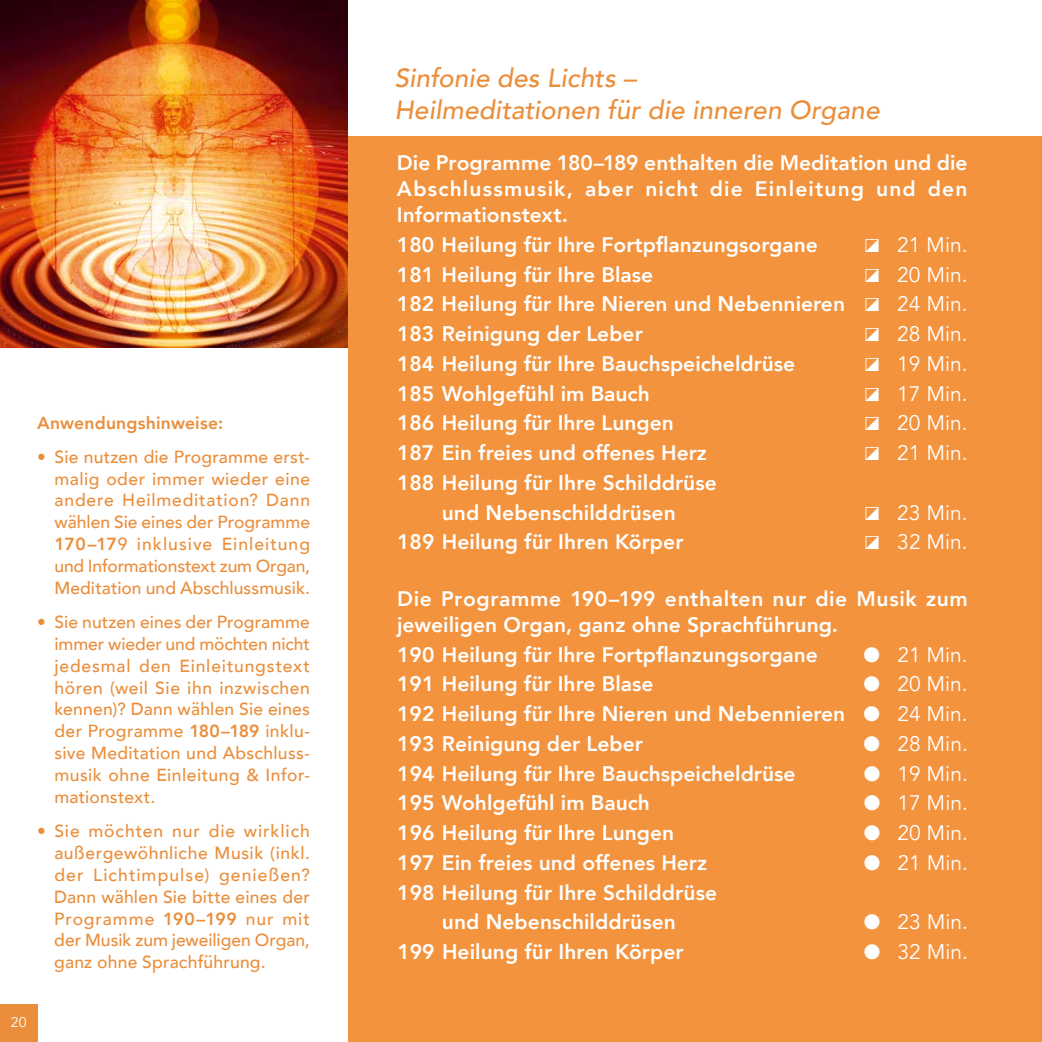
<style>
.page{position:relative;width:1042px;height:1042px;background:#f3933d}
.page>*{position:absolute;margin:0;border:0;box-sizing:border-box;transform-origin:0 0}
.t1{font:italic 500 26.25px/31.5px "Avenir";letter-spacing:.005em;color:#ea8e3b}
.t2{font:800 21px/29.8px "Avenir";color:#fff;text-align:justify}
.t3{font:21px "Avenir";color:#fff}
.t4{font:500 17.5px/21.9px "Avenir";letter-spacing:.005em;color:#ea8e3b;text-align:justify}
.t5{font:800 17.5px "Avenir";letter-spacing:.01em;color:#ea8e3b}
.t6{font:14px "Avenir";color:#fff}
.s1{font-weight:800}
.s2{font-weight:400}
</style>
<div class="page">
<div style="left:0;top:347px;width:347px;height:695px;background:#fff"></div>
<div style="left:347px;top:0;width:695px;height:136px;background:#fff"></div>
<div style="left:0;top:1005px;width:37px;height:37px;background:#ea8e3b"></div>
<img style="left:0;top:0;width:347px;height:347px">
<p class="t5" style="left:37px;top:409px;width:187px">Anwendungshinweise:</p>
<p class="t4" style="left:54px;top:445px;width:257px;text-indent:-17px">• Sie nutzen die Programme erst&shy;malig oder immer wieder eine andere Heilmeditation? Dann wählen Sie eines der Programme <span class="s1">170–17</span>9 inklusive Einleitung und Informationstext zum Organ, Meditation und Abschlussmusik.</p>
<p class="t4" style="left:54px;top:610px;width:257px;text-indent:-17px">• Sie nutzen eines der Programme immer wieder und möchten nicht jedesmal den Einleitungstext hören (weil Sie ihn inzwischen kennen)? Dann wählen Sie eines der Programme <span class="s1">180–189</span> inklu&shy;sive Meditation und Abschluss&shy;musik ohne Einleitung &amp; Infor&shy;mationstext.</p>
<p class="t4" style="left:54px;top:819px;width:257px;text-indent:-17px">• Sie möchten nur die wirklich außergewöhnliche Musik (inkl. der Lichtimpulse) genießen?<br>Dann wählen Sie bitte eines der Programme <span class="s1">190–199</span> nur mit der Musik zum jeweiligen Organ, ganz ohne Sprachführung.</p>
<p class="t6" style="left:11px;top:1014px;width:17px">20</p>
<p class="t1" style="left:394px;top:63px;width:487px">Sinfonie des Lichts –<br>Heilmeditationen für die inneren Organe</p>
<p class="t2" style="left:397px;top:149px;width:572px;line-height:26.2px">Die Programme 180–189 enthalten die Meditation und die Abschlussmusik, aber nicht die Einleitung und den Informationstext.</p>
<p class="t2" style="left:397px;top:230px;width:422px">180 Heilung für Ihre Fortpflanzungsorgane</p>
<p class="t3" style="left:863px;top:232px;width:106px">◪ 21 Min.</p>
<p class="t2" style="left:397px;top:259px;width:258px">181 Heilung für Ihre Blase</p>
<p class="t2" style="left:397px;top:259px;width:572px;text-indent:466px">◪ <span class="s2">20 Min.<br></span>182 Heilung für Ihre Nieren und Nebennieren ◪ <span class="s2">24 Min.<br></span>183 Reinigung der Leber</p>
<p class="t3" style="left:863px;top:321px;width:106px">◪ 28 Min.</p>
<p class="t2" style="left:397px;top:349px;width:400px">184 Heilung für Ihre Bauchspeicheldrüse</p>
<p class="t3" style="left:863px;top:351px;width:106px">◪ 19 Min.</p>
<p class="t2" style="left:397px;top:378px;width:254px">185 Wohlgefühl im Bauch</p>
<p class="t3" style="left:863px;top:381px;width:106px">◪ 17 Min.</p>
<p class="t2" style="left:397px;top:408px;width:278px">186 Heilung für Ihre Lungen</p>
<p class="t3" style="left:863px;top:411px;width:106px">◪ 20 Min.</p>
<p class="t2" style="left:397px;top:438px;width:311px">187 Ein freies und offenes Herz</p>
<p class="t3" style="left:863px;top:440px;width:106px">◪ 21 Min.</p>
<p class="t2" style="left:397px;top:468px;width:321px;text-align:center">188 Heilung für Ihre Schilddrüse und Nebenschilddrüsen</p>
<p class="t3" style="left:863px;top:500px;width:106px">◪ 23 Min.</p>
<p class="t2" style="left:397px;top:527px;width:288px">189 Heilung für Ihren Körper</p>
<p class="t3" style="left:863px;top:530px;width:106px">◪ 32 Min.</p>
<p class="t2" style="left:397px;top:585px;width:572px;line-height:26.2px">Die Programme 190–199 enthalten nur die Musik zum jeweiligen Organ, ganz ohne Sprachführung.</p>
<p class="t2" style="left:397px;top:639px;width:422px">190 Heilung für Ihre Fortpflanzungsorgane</p>
<p class="t3" style="left:863px;top:642px;width:106px">● 21 Min.</p>
<p class="t2" style="left:397px;top:669px;width:258px">191 Heilung für Ihre Blase</p>
<p class="t2" style="left:397px;top:669px;width:572px;text-indent:466px">● <span class="s2">20 Min.<br></span>192 Heilung für Ihre Nieren und Nebennieren ● <span class="s2">24 Min.<br></span>193 Reinigung der Leber</p>
<p class="t3" style="left:863px;top:731px;width:106px">● 28 Min.</p>
<p class="t2" style="left:397px;top:758px;width:400px">194 Heilung für Ihre Bauchspeicheldrüse</p>
<p class="t3" style="left:863px;top:761px;width:106px">● 19 Min.</p>
<p class="t2" style="left:397px;top:788px;width:254px">195 Wohlgefühl im Bauch</p>
<p class="t3" style="left:863px;top:790px;width:106px">● 17 Min.</p>
<p class="t2" style="left:397px;top:818px;width:278px">196 Heilung für Ihre Lungen</p>
<p class="t3" style="left:863px;top:820px;width:106px">● 20 Min.</p>
<p class="t2" style="left:397px;top:848px;width:311px">197 Ein freies und offenes Herz</p>
<p class="t3" style="left:864px;top:850px;width:106px">● 21 Min.</p>
<p class="t2" style="left:397px;top:877px;width:321px;text-align:center">198 Heilung für Ihre Schilddrüse und Nebenschilddrüsen</p>
<p class="t3" style="left:864px;top:909px;width:106px">● 23 Min.</p>
<p class="t2" style="left:397px;top:937px;width:288px">199 Heilung für Ihren Körper</p>
<p class="t3" style="left:864px;top:939px;width:106px">● 32 Min.</p>
</div>
